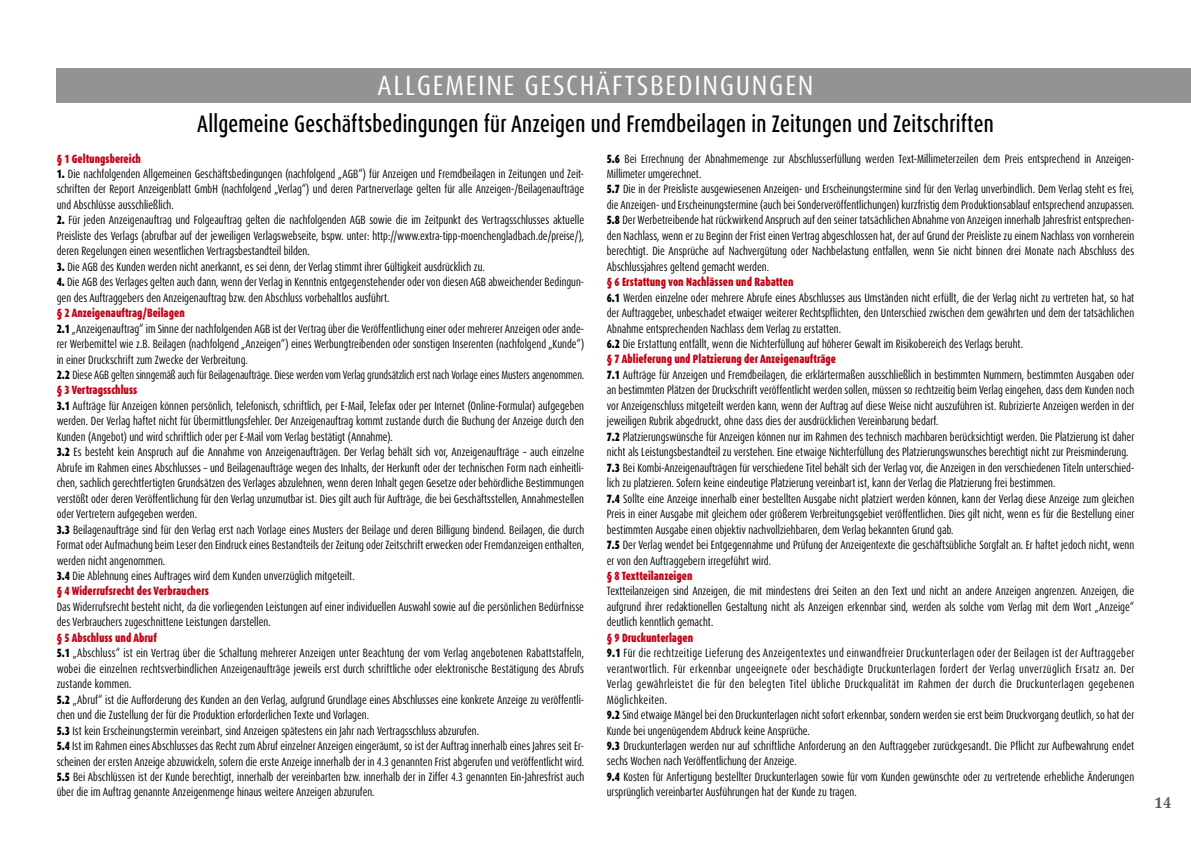
<style>
.page{position:relative;width:1191px;height:842px;background:#fff}
.page>*{position:absolute;margin:0;border:0;box-sizing:border-box;transform-origin:0 0}
.t1{font:condensed 28px "Dax OT";letter-spacing:.06em;color:#fff}
.t2{font:500 condensed 24px "Dax OT";letter-spacing:.01em;color:#000;scale:.88 1}
.t3{font:700 16px "Magna EF";color:#58585a}
.t4{font:condensed 12px/15.4px "Dax OT";color:#000;scale:.88 1}
.t5{font:900 condensed 12px "Dax OT";color:#c00418;scale:.88 1}
.s1{font-weight:900}
.s2{font-weight:900;color:#c00418}
</style>
<div class="page">
<div style="left:57px;top:68px;width:1134px;height:34px;background:#929395"></div>
<h1 class="t1" style="left:377px;top:67px;width:437px">ALLGEMEINE GESCHÄFTSBEDINGUNGEN</h1>
<h2 class="t2" style="left:197px;top:109px;width:906px">Allgemeine Geschäftsbedingungen für Anzeigen und Fremdbeilagen in Zeitungen und Zeitschriften</h2>
<p class="t5" style="left:57px;top:151px;width:97px">§ 1 Geltungsbereich</p>
<p class="t4" style="left:57px;top:166px;width:601px;text-align:justify"><span class="s1">1.</span> Die nachfolgenden Allgemeinen Geschäftsbedingungen (nachfolgend „AGB“) für Anzeigen und Fremdbeilagen in Zeitungen und Zeit&shy;schriften der Report Anzeigenblatt GmbH (nachfolgend „Verlag“) und deren Partnerverlage gelten für alle Anzeigen-/Beilagenaufträge und Abschlüsse ausschließlich.</p>
<p class="t4" style="left:57px;top:213px;width:601px;text-align:justify"><span class="s1">2.</span> Für jeden Anzeigenauftrag und Folgeauftrag gelten die nachfolgenden AGB sowie die im Zeitpunkt des Vertragsschlusses aktuelle Preisliste des Verlags (abrufbar auf der jeweiligen Verlagswebseite, bspw. unter: http://www.extra-tipp-moenchengladbach.de/preise/), deren Regelungen einen wesentlichen Vertragsbestandteil bilden.</p>
<p class="t4" style="left:57px;top:259px;width:488px"><span class="s1">3.</span> Die AGB des Kunden werden nicht anerkannt, es sei denn, der Verlag stimmt ihrer Gültigkeit ausdrücklich zu.</p>
<p class="t4" style="left:57px;top:274px;width:601px"><span class="s1">4.</span> Die AGB des Verlages gelten auch dann, wenn der Verlag in Kenntnis entgegenstehender oder von diesen AGB abweichender Bedingun&shy;gen des Auftraggebers den Anzeigenauftrag bzw. den Abschluss vorbehaltlos ausführt.</p>
<p class="t4" style="left:57px;top:305px;width:601px"><span class="s2">§ 2 Anzeigenauftrag/Beilagen<br></span><span class="s1">2.1</span> „Anzeigenauftrag“ im Sinne der nachfolgenden AGB ist der Vertrag über die Veröffentlichung einer oder mehrerer Anzeigen oder ande&shy;rer Werbemittel wie z.B. Beilagen (nachfolgend „Anzeigen“) eines Werbungtreibenden oder sonstigen Inserenten (nachfolgend „Kunde“) in einer Druckschrift zum Zwecke der Verbreitung.<br><span class="s1">2.2</span> Diese AGB gelten sinngemäß auch für Beilagenaufträge. Diese werden vom Verlag grundsätzlich erst nach Vorlage eines Musters angenommen. <span class="s2">§ 3 Vertragsschluss<br></span><span class="s1">3.1</span> Aufträge für Anzeigen können persönlich, telefonisch, schriftlich, per E-Mail, Telefax oder per Internet (Online-Formular) aufgegeben werden. Der Verlag haftet nicht für Übermittlungsfehler. Der Anzeigenauftrag kommt zustande durch die Buchung der Anzeige durch den Kunden (Angebot) und wird schriftlich oder per E-Mail vom Verlag bestätigt (Annahme).<br><span class="s1">3.2</span> Es besteht kein Anspruch auf die Annahme von Anzeigenaufträgen. Der Verlag behält sich vor, Anzeigenaufträge – auch einzelne Abrufe im Rahmen eines Abschlusses – und Beilagenaufträge wegen des Inhalts, der Herkunft oder der technischen Form nach einheitli&shy;chen, sachlich gerechtfertigten Grundsätzen des Verlages abzulehnen, wenn deren Inhalt gegen Gesetze oder behördliche Bestimmungen verstößt oder deren Veröffentlichung für den Verlag unzumutbar ist. Dies gilt auch für Aufträge, die bei Geschäftsstellen, Annahmestellen oder Vertretern aufgegeben werden.<br><span class="s1">3.3</span> Beilagenaufträge sind für den Verlag erst nach Vorlage eines Musters der Beilage und deren Billigung bindend. Beilagen, die durch Format oder Aufmachung beim Leser den Eindruck eines Bestandteils der Zeitung oder Zeitschrift erwecken oder Fremdanzeigen enthalten, werden nicht angenommen.<br><span class="s1">3.4</span> Die Ablehnung eines Auftrages wird dem Kunden unverzüglich mitgeteilt.<br><span class="s2">§ 4 Widerrufsrecht des Verbrauchers</span></p>
<p class="t4" style="left:57px;top:599px;width:601px">Das Widerrufsrecht besteht nicht, da die vorliegenden Leistungen auf einer individuellen Auswahl sowie auf die persönlichen Bedürfnisse des Verbrauchers zugeschnittene Leistungen darstellen.</p>
<p class="t4" style="left:57px;top:630px;width:601px"><span class="s2">§ 5 Abschluss und Abruf<br></span><span class="s1">5.1</span> „Abschluss“ ist ein Vertrag über die Schaltung mehrerer Anzeigen unter Beachtung der vom Verlag angebotenen Rabattstaffeln, wobei die einzelnen rechtsverbindlichen Anzeigenaufträge jeweils erst durch schriftliche oder elektronische Bestätigung des Abrufs zustande kommen.<br><span class="s1">5.2</span> „Abruf“ ist die Aufforderung des Kunden an den Verlag, aufgrund Grundlage eines Abschlusses eine konkrete Anzeige zu veröffentli&shy;chen und die Zustellung der für die Produktion erforderlichen Texte und Vorlagen.<br><span class="s1">5.3</span> Ist kein Erscheinungstermin vereinbart, sind Anzeigen spätestens ein Jahr nach Vertragsschluss abzurufen.<br><span class="s1">5.4</span> Ist im Rahmen eines Abschlusses das Recht zum Abruf einzelner Anzeigen eingeräumt, so ist der Auftrag innerhalb eines Jahres seit Er&shy;scheinen der ersten Anzeige abzuwickeln, sofern die erste Anzeige innerhalb der in 4.3 genannten Frist abgerufen und veröffentlicht wird.<br><span class="s1">5.5</span> Bei Abschlüssen ist der Kunde berechtigt, innerhalb der vereinbarten bzw. innerhalb der in Ziffer 4.3 genannten Ein-Jahresfrist auch über die im Auftrag genannte Anzeigenmenge hinaus weitere Anzeigen abzurufen.</p>
<p class="t4" style="left:607px;top:151px;width:601px"><span class="s1">5.6</span> Bei Errechnung der Abnahmemenge zur Abschlusserfüllung werden Text-Millimeterzeilen dem Preis entsprechend in Anzeigen-Millimeter umgerechnet.<br><span class="s1">5.7</span> Die in der Preisliste ausgewiesenen Anzeigen- und Erscheinungstermine sind für den Verlag unverbindlich. Dem Verlag steht es frei, die Anzeigen- und Erscheinungstermine (auch bei Sonderveröffentlichungen) kurzfristig dem Produktionsablauf entsprechend anzupassen.<br><span class="s1">5.8</span> Der Werbetreibende hat rückwirkend Anspruch auf den seiner tatsächlichen Abnahme von Anzeigen innerhalb Jahresfrist entsprechen&shy;den Nachlass, wenn er zu Beginn der Frist einen Vertrag abgeschlossen hat, der auf Grund der Preisliste zu einem Nachlass von vornherein berechtigt. Die Ansprüche auf Nachvergütung oder Nachbelastung entfallen, wenn Sie nicht binnen drei Monate nach Abschluss des Abschlussjahres geltend gemacht werden.</p>
<p class="t4" style="left:607px;top:274px;width:601px"><span class="s2">§ 6 Erstattung von Nachlässen und Rabatten<br></span><span class="s1">6.1</span> Werden einzelne oder mehrere Abrufe eines Abschlusses aus Umständen nicht erfüllt, die der Verlag nicht zu vertreten hat, so hat der Auftraggeber, unbeschadet etwaiger weiterer Rechtspflichten, den Unterschied zwischen dem gewährten und dem der tatsächlichen Abnahme entsprechenden Nachlass dem Verlag zu erstatten.<br><span class="s1">6.2</span> Die Erstattung entfällt, wenn die Nichterfüllung auf höherer Gewalt im Risikobereich des Verlags beruht.<br><span class="s2">§ 7 Ablieferung und Platzierung der Anzeigenaufträge<br></span><span class="s1">7.1</span> Aufträge für Anzeigen und Fremdbeilagen, die erklärtermaßen ausschließlich in bestimmten Nummern, bestimmten Ausgaben oder an bestimmten Plätzen der Druckschrift veröffentlicht werden sollen, müssen so rechtzeitig beim Verlag eingehen, dass dem Kunden noch vor Anzeigenschluss mitgeteilt werden kann, wenn der Auftrag auf diese Weise nicht auszuführen ist. Rubrizierte Anzeigen werden in der jeweiligen Rubrik abgedruckt, ohne dass dies der ausdrücklichen Vereinbarung bedarf.<br><span class="s1">7.2</span> Platzierungswünsche für Anzeigen können nur im Rahmen des technisch machbaren berücksichtigt werden. Die Platzierung ist daher nicht als Leistungsbestandteil zu verstehen. Eine etwaige Nichterfüllung des Platzierungswunsches berechtigt nicht zur Preisminderung.<br><span class="s1">7.3</span> Bei Kombi-Anzeigenaufträgen für verschiedene Titel behält sich der Verlag vor, die Anzeigen in den verschiedenen Titeln unterschied&shy;lich zu platzieren. Sofern keine eindeutige Platzierung vereinbart ist, kann der Verlag die Platzierung frei bestimmen.<br><span class="s1">7.4</span> Sollte eine Anzeige innerhalb einer bestellten Ausgabe nicht platziert werden können, kann der Verlag diese Anzeige zum gleichen Preis in einer Ausgabe mit gleichem oder größerem Verbreitungsgebiet veröffentlichen. Dies gilt nicht, wenn es für die Bestellung einer bestimmten Ausgabe einen objektiv nachvollziehbaren, dem Verlag bekannten Grund gab.<br><span class="s1">7.5</span> Der Verlag wendet bei Entgegennahme und Prüfung der Anzeigentexte die geschäftsübliche Sorgfalt an. Er haftet jedoch nicht, wenn er von den Auftraggebern irregeführt wird.</p>
<p class="t5" style="left:607px;top:568px;width:99px">§ 8 Textteilanzeigen</p>
<p class="t4" style="left:607px;top:584px;width:601px;text-align:justify">Textteilanzeigen sind Anzeigen, die mit mindestens drei Seiten an den Text und nicht an andere Anzeigen angrenzen. Anzeigen, die aufgrund ihrer redaktionellen Gestaltung nicht als Anzeigen erkennbar sind, werden als solche vom Verlag mit dem Wort „Anzeige“ deutlich kenntlich gemacht.</p>
<p class="t4" style="left:607px;top:630px;width:601px"><span class="s2">§ 9 Druckunterlagen<br></span><span class="s1">9.1</span> Für die rechtzeitige Lieferung des Anzeigentextes und einwandfreier Druckunterlagen oder der Beilagen ist der Auftraggeber verantwortlich. Für erkennbar ungeeignete oder beschädigte Druckunterlagen fordert der Verlag unverzüglich Ersatz an. Der Verlag gewährleistet die für den belegten Titel übliche Druckqualität im Rahmen der durch die Druckunterlagen gegebenen Möglichkeiten.<br><span class="s1">9.2</span> Sind etwaige Mängel bei den Druckunterlagen nicht sofort erkennbar, sondern werden sie erst beim Druckvorgang deutlich, so hat der Kunde bei ungenügendem Abdruck keine Ansprüche.<br><span class="s1">9.3</span> Druckunterlagen werden nur auf schriftliche Anforderung an den Auftraggeber zurückgesandt. Die Pflicht zur Aufbewahrung endet sechs Wochen nach Veröffentlichung der Anzeige.<br><span class="s1">9.4</span> Kosten für Anfertigung bestellter Druckunterlagen sowie für vom Kunden gewünschte oder zu vertretende erhebliche Änderungen ursprünglich vereinbarter Ausführungen hat der Kunde zu tragen.</p>
<h3 class="t3" style="left:1154px;top:794px;width:19px">14</h3>
</div>
